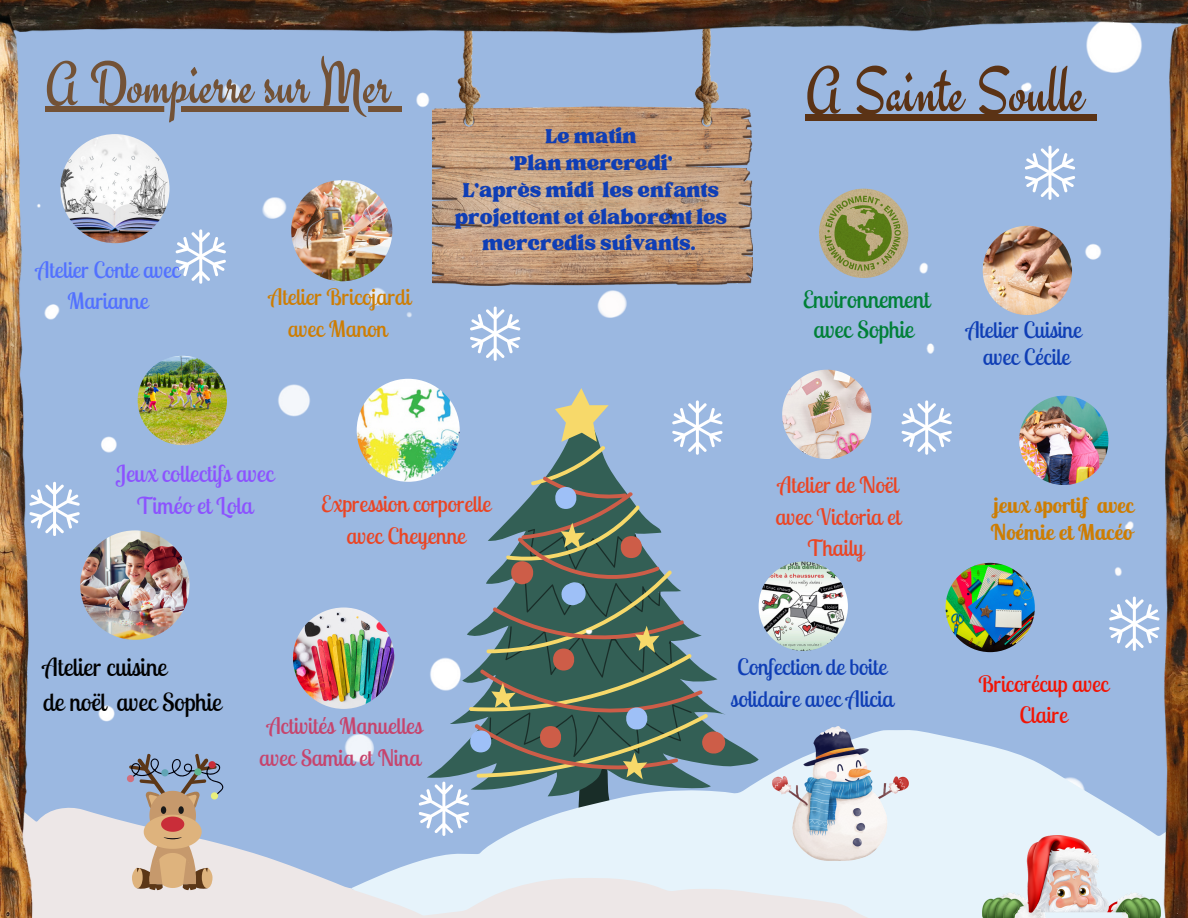
<style>
.page{position:relative;width:1188px;height:918px;background:#fff}
.page>*{position:absolute;margin:0;border:0;box-sizing:border-box;transform-origin:0 0}
.t1{font:64.65px "Engagement";color:#5b3315}
.t2{font:59.85px "Engagement";color:#735236}
.t3{font:27.6px/26.8px "TAN Tangkiwood Display";color:#0f3eb5;text-align:center}
.t4{font:24.9px "Lobster Two";color:#000}
.t5{font:23.7px/29.7px "Lobster Two";color:#008037;text-align:center}
.t6{font:23.25px/32.5px "Lobster Two";color:#8c52ff;text-align:center}
.t7{font:22.65px/31.7px "Lobster Two";color:#c6446d;text-align:center}
.t8{font:22.5px/31.5px "Lobster Two";color:#ea4524;text-align:center}
.t9{font:22.5px/31.5px "Lobster Two";color:#0f3eb5}
.t10{font:22.5px/31.5px "Lobster Two";color:#cd7d03;text-align:center}
.t11{font:22.5px/31.5px "Lobster Two";color:#5271ff;text-align:center}
.t12{font:22.5px/31.5px "Lobster Two";color:#f21404;text-align:center}
.t13{font:700 21.75px/27px "Lobster Two";color:#cd7d03}
</style>
<div class="page">
<img style="left:0;top:0;width:1188px;height:918px">
<img style="left:772px;top:727px;width:136px;height:134px">
<div style="left:45px;top:106px;width:346px;height:6px;background:#735236"></div>
<div style="left:391px;top:106px;width:11px;height:6px;background:#735236"></div>
<div style="left:805px;top:115px;width:280px;height:6px;background:#5b3315"></div>
<div style="left:1085px;top:115px;width:12px;height:6px;background:#5b3315"></div>
<svg style="left:672px;top:400px;width:51px;height:54px"></svg>
<svg style="left:1025px;top:146px;width:50px;height:54px"></svg>
<p class="t2" style="left:45px;top:49px;width:347px">A Dompierre sur Mer</p>
<p class="t11" style="left:36px;top:254px;width:145px">Atelier Conte avec<br>Marianne</p>
<p class="t10" style="left:269px;top:281px;width:143px">Atelier Bricojardi avec Manon</p>
<p class="t3" style="left:545px;top:123px;width:92px">Lematin</p>
<p class="t3" style="left:509px;top:150px;width:165px">'Planmercredi'</p>
<p class="t3" style="left:455px;top:177px;width:274px">L'aprèsmidi les enfants projettent et élaborent les mercredis suivants.</p>
<p class="t6" style="left:116px;top:457px;width:159px">Jeux collectifs avec<br>Timéo et Lola</p>
<p class="t8" style="left:321px;top:488px;width:171px">Expression corporelle avec Cheyenne</p>
<p class="t1" style="left:805px;top:53px;width:281px">A Sainte Soulle</p>
<p class="t5" style="left:803px;top:284px;width:129px">Environnement avec Sophie</p>
<p class="t9" style="left:966px;top:314px;width:117px">Atelier Cuisine</p>
<p class="t9" style="left:983px;top:341px;width:88px">avec Cécile</p>
<p class="t8" style="left:775px;top:469px;width:127px">Atelier de Noël avec Victoria et<br>Thaily</p>
<p class="t13" style="left:991px;top:491px;width:145px">jeux sportif avec<br>Noémie et Macéo</p>
<p class="t4" style="left:43px;top:651px;width:125px">Atelier cuisine</p>
<p class="t4" style="left:43px;top:686px;width:180px">de noël avec Sophie</p>
<p class="t7" style="left:259px;top:710px;width:165px">Activités Manuelles avec Samia et Nina</p>
<p class="t9" style="left:731px;top:651px;width:164px">Confection de boite solidaire avec Alicia</p>
<p class="t12" style="left:978px;top:667px;width:132px">Bricorécup avec<br>Claire</p>
</div>
